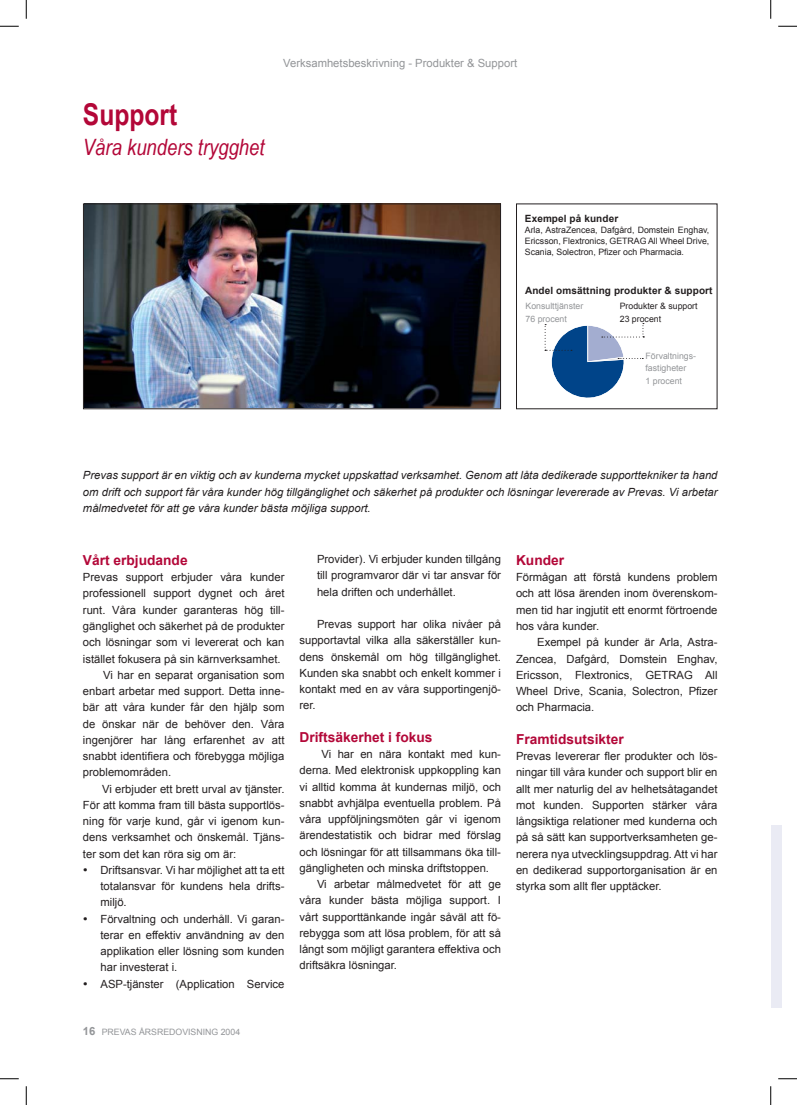
<style>
.page{position:relative;width:797px;height:1105px;background:#fff}
.page>*{position:absolute;margin:0;border:0;box-sizing:border-box;transform-origin:0 0}
.t1{font:700 30px "Arial Narrow";color:#b30738}
.t2{font:italic 22.5px "Arial Narrow";color:#b30738}
.t3{font:700 13.75px "Arial";color:#b30738}
.t4{font:11.25px/16.2px "Arial";color:#231f20;text-align:justify}
.t5{font:italic 11.25px/16.2px "Arial";color:#231f20;text-align:justify}
.t6{font:11.25px "Arial";color:#939598}
.t7{font:700 11.25px "Arial";color:#939598}
.t8{font:700 10px "Arial";letter-spacing:.01em;color:#231f20}
.t9{font:8.75px/11.2px "Arial";color:#231f20;text-align:justify}
.t10{font:8.75px/12.5px "Arial";color:#939598}
</style>
<div class="page">
<img style="left:82px;top:203px;width:636px;height:207px">
<div style="left:770px;top:826px;width:11px;height:182px;background:#eaebf4"></div>
<svg style="left:544px;top:323px;width:100px;height:75px"></svg>
<svg style="left:0;top:25px;width:19px;height:2px"></svg>
<svg style="left:778px;top:25px;width:19px;height:2px"></svg>
<svg style="left:0;top:1078px;width:19px;height:1px"></svg>
<svg style="left:778px;top:1078px;width:19px;height:1px"></svg>
<svg style="left:25px;top:0;width:2px;height:19px"></svg>
<svg style="left:25px;top:1086px;width:2px;height:19px"></svg>
<svg style="left:770px;top:0;width:1px;height:19px"></svg>
<svg style="left:770px;top:1086px;width:1px;height:19px"></svg>
<h1 class="t1" style="left:83px;top:97px;width:96px">Support</h1>
<h2 class="t2" style="left:83px;top:134px;width:183px">Våra kunders trygghet</h2>
<p class="t6" style="left:283px;top:57px;width:235px">Verksamhetsbeskrivning - Produkter &amp; Support</p>
<p class="t8" style="left:525px;top:212px;width:95px">Exempel på kunder</p>
<p class="t9" style="left:525px;top:224px;width:186px">Arla, AstraZencea, Dafgård, Domstein Enghav, Ericsson, Flextronics, GETRAG All Wheel Drive, Scania, Solectron, Pfizer och Pharmacia.</p>
<p class="t8" style="left:525px;top:285px;width:189px">Andel omsättning produkter &amp; support</p>
<p class="t10" style="left:525px;top:300px;width:59px">Konsulttjänster<br>76 procent</p>
<p class="t9" style="left:620px;top:300px;width:79px;line-height:12.5px">Produkter &amp; support<br>23 procent</p>
<p class="t10" style="left:645px;top:349px;width:52px">Förvaltnings&shy;fastigheter<br>1 procent</p>
<p class="t5" style="left:83px;top:467px;width:636px">Prevas support är en viktig och av kunderna mycket uppskattad verksamhet. Genom att låta dedikerade supporttekniker ta hand om drift och support får våra kunder hög tillgänglighet och säkerhet på produkter och lösningar levererade av Prevas. Vi arbetar målmedvetet för att ge våra kunder bästa möjliga support.</p>
<p class="t3" style="left:83px;top:552px;width:106px">Vårt erbjudande</p>
<p class="t4" style="left:83px;top:569px;width:203px">Prevas support erbjuder våra kunder</p>
<p class="t4" style="left:83px;top:585px;width:203px">professionell support dygnet och året</p>
<p class="t4" style="left:83px;top:602px;width:203px">runt. Våra kunder garanteras hög till-</p>
<p class="t4" style="left:83px;top:618px;width:203px">gänglighet och säkerhet på de produkter</p>
<p class="t4" style="left:83px;top:634px;width:203px">och lösningar som vi levererat och kan</p>
<p class="t4" style="left:83px;top:650px;width:199px">istället fokusera på sin kärnverksamhet.</p>
<p class="t4" style="left:103px;top:667px;width:183px">Vi har en separat organisation som</p>
<p class="t4" style="left:83px;top:683px;width:203px">enbart arbetar med support. Detta inne-</p>
<p class="t4" style="left:83px;top:699px;width:203px">bär att våra kunder får den hjälp som</p>
<p class="t4" style="left:83px;top:715px;width:203px">de önskar när de behöver den. Våra</p>
<p class="t4" style="left:83px;top:732px;width:203px">ingenjörer har lång erfarenhet av att</p>
<p class="t4" style="left:83px;top:748px;width:203px">snabbt identifiera och förebygga möjliga</p>
<p class="t4" style="left:83px;top:764px;width:90px">problemområden.</p>
<p class="t4" style="left:102px;top:780px;width:184px">Vi erbjuder ett brett urval av tjänster.</p>
<p class="t4" style="left:83px;top:797px;width:203px">För att komma fram till bästa supportlös-</p>
<p class="t4" style="left:83px;top:813px;width:203px">ning för varje kund, går vi igenom kun-</p>
<p class="t4" style="left:83px;top:829px;width:203px">dens verksamhet och önskemål. Tjäns-</p>
<p class="t4" style="left:83px;top:845px;width:155px">ter som det kan röra sig om är:</p>
<p class="t4" style="left:100px;top:862px;width:185px;text-indent:-18px">• Driftsansvar. Vi har möjlighet att ta ett totalansvar för kundens hela drifts&shy;miljö.</p>
<p class="t4" style="left:100px;top:910px;width:185px;text-indent:-18px">• Förvaltning och underhåll. Vi garan&shy;terar en effektiv användning av den applikation eller lösning som kunden har investerat i.</p>
<p class="t4" style="left:83px;top:975px;width:203px">• ASP-tjänster (Application Service</p>
<p class="t7" style="left:83px;top:1025px;width:14px">16</p>
<p class="t10" style="left:102px;top:1026px;width:140px">PREVAS ÅRSREDOVISNING 2004</p>
<p class="t4" style="left:317px;top:551px;width:185px">Provider). Vi erbjuder kunden tillgång till programvaror där vi tar ansvar för hela driften och underhållet.</p>
<p class="t4" style="left:299px;top:616px;width:203px;text-indent:18px">Prevas support har olika nivåer på supportavtal vilka alla säkerställer kun&shy;dens önskemål om hög tillgänglighet.<br>Kunden ska snabbt och enkelt kommer i kontakt med en av våra supportingenjö&shy;rer.</p>
<p class="t3" style="left:299px;top:729px;width:134px">Driftsäkerhet i fokus</p>
<p class="t4" style="left:299px;top:746px;width:203px;text-indent:22px">Vi har en nära kontakt med kun&shy;derna. Med elektronisk uppkoppling kan vi alltid komma åt kundernas miljö, och snabbt avhjälpa eventuella problem. På våra uppföljningsmöten går vi igenom ärendestatistik och bidrar med förslag och lösningar för att tillsammans öka till&shy;gängligheten och minska driftstoppen.</p>
<p class="t4" style="left:299px;top:876px;width:203px;text-indent:18px">Vi arbetar målmedvetet för att ge våra kunder bästa möjliga support. I vårt supporttänkande ingår såväl att fö&shy;rebygga som att lösa problem, för att så långt som möjligt garantera effektiva och driftsäkra lösningar.</p>
<p class="t3" style="left:516px;top:552px;width:50px">Kunder</p>
<p class="t4" style="left:516px;top:569px;width:203px">Förmågan att förstå kundens problem och att lösa ärenden inom överenskom&shy;men tid har ingjutit ett enormt förtroende hos våra kunder.</p>
<p class="t4" style="left:516px;top:634px;width:203px;text-indent:21px">Exempel på kunder är Arla, Astra-Zencea, Dafgård, Domstein Enghav, Ericsson, Flextronics, GETRAG All Wheel Drive, Scania, Solectron, Pfizer och Pharmacia.</p>
<p class="t3" style="left:516px;top:731px;width:109px">Framtidsutsikter</p>
<p class="t4" style="left:516px;top:748px;width:203px">Prevas levererar fler produkter och lös&shy;ningar till våra kunder och support blir en allt mer naturlig del av helhetsåtagandet mot kunden. Supporten stärker våra långsiktiga relationer med kunderna och på så sätt kan supportverksamheten ge&shy;nerera nya utvecklingsuppdrag. Att vi har en dedikerad supportorganisation är en styrka som allt fler upptäcker.</p>
</div>
